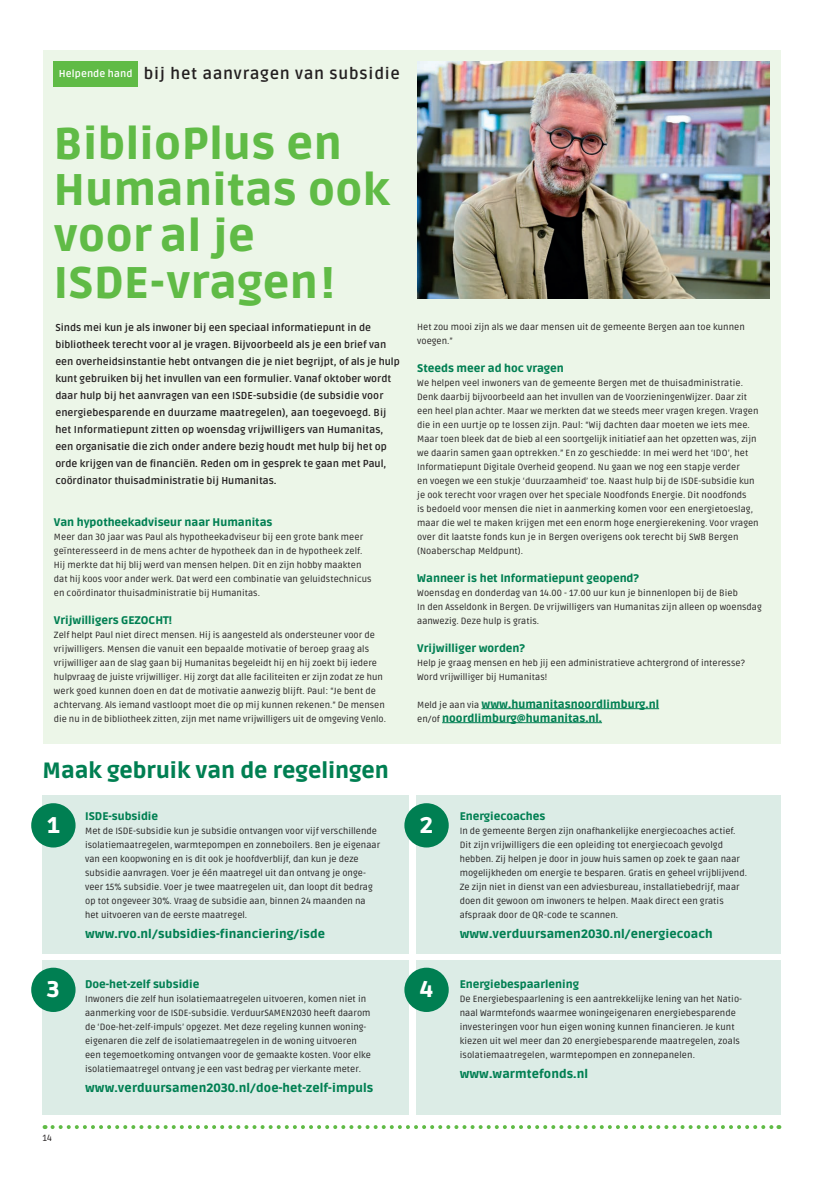
<style>
.page{position:relative;width:823px;height:1191px;background:#fff}
.page>*{position:absolute;margin:0;border:0;box-sizing:border-box;transform-origin:0 0}
.t1{font:900 44px "Ruda";letter-spacing:.01em;color:#60bb46}
.t2{font:900 22.5px "Ruda";color:#fff}
.t3{font:900 22px "Ruda";color:#007f52}
.t4{font:700 16px "Ruda";letter-spacing:.05em;color:#231f20}
.t5{font:900 12px "Ruda";letter-spacing:.01em;color:#007f52}
.t6{font:900 11px/14px "Ruda";color:#007f52}
.t7{font:700 10px/17px "Ruda";color:#231f20}
.t8{font:700 10px "Ruda";letter-spacing:.01em;color:#fff}
.t9{font:9px/14px "Ruda";letter-spacing:.005em;color:#231f20}
.s1{font-weight:400;font-size:9px;color:#231f20}
</style>
<div class="page">
<svg style="left:52px;top:1125px;width:727px;height:4px"></svg>
<div style="left:43px;top:960px;width:365px;height:154px;background:#dcece6"></div>
<div style="left:43px;top:795px;width:365px;height:158px;background:#dcece6"></div>
<div style="left:415px;top:960px;width:365px;height:154px;background:#dcece6"></div>
<div style="left:415px;top:795px;width:365px;height:158px;background:#dcece6"></div>
<div style="left:43px;top:50px;width:737px;height:693px;background:#ecf6e8"></div>
<div style="left:53px;top:61px;width:85px;height:25px;background:#60bb46"></div>
<hr style="left:481px;top:708px;width:177px;height:1px;background:#007f52">
<hr style="left:442px;top:722px;width:159px;height:1px;background:#007f52">
<img style="left:417px;top:62px;width:351px;height:236px">
<div style="left:31px;top:803px;width:44px;height:44px;background:#007f52;border-radius:50%"></div>
<div style="left:404px;top:803px;width:44px;height:44px;background:#007f52;border-radius:50%"></div>
<div style="left:31px;top:967px;width:44px;height:45px;background:#007f52;border-radius:50%"></div>
<div style="left:404px;top:967px;width:44px;height:45px;background:#007f52;border-radius:50%"></div>
<p class="t8" style="left:59px;top:68px;width:75px">Helpende hand</p>
<p class="t4" style="left:144px;top:65px;width:258px">bij het aanvragen van subsidie</p>
<p class="t1" style="left:54px;top:118px;width:289px">BiblioPlus en</p>
<p class="t1" style="left:54px;top:164px;width:337px">Humanitas ook</p>
<p class="t1" style="left:54px;top:210px;width:202px">voor al je</p>
<p class="t1" style="left:54px;top:257px;width:282px">ISDE-vragen!</p>
<p class="t7" style="left:55px;top:319px;width:346px">Sinds mei kun je als inwoner bij een speciaal informatiepunt in de bibliotheek terecht voor al je vragen. Bijvoorbeeld als je een brief van een overheidsinstantie hebt ontvangen die je niet begrijpt, of als je hulp kunt gebruiken bij het invullen van een formulier. Vanaf oktober wordt daar hulp bij het aanvragen van een ISDE-subsidie (de subsidie voor energiebesparende en duurzame maatregelen), aan toegevoegd. Bij het Informatiepunt zitten op woensdag vrijwilligers van Humanitas, een organisatie die zich onder andere bezig houdt met hulp bij het op orde krijgen van de financiën. Reden om in gesprek te gaan met Paul, coördinator thuisadministratie bij Humanitas.</p>
<p class="t6" style="left:54px;top:515px;width:220px">Van hypotheekadviseur naar Humanitas</p>
<p class="t9" style="left:54px;top:530px;width:319px">Meer dan 30 jaar was Paul als hypotheekadviseur bij een grote bank meer geïnteresseerd in de mens achter de hypotheek dan in de hypotheek zelf.<br>Hij merkte dat hij blij werd van mensen helpen. Dit en zijn hobby maakten dat hij koos voor ander werk. Dat werd een combinatie van geluidstechnicus en coördinator thuisadministratie bij Humanitas.</p>
<p class="t6" style="left:54px;top:613px;width:120px">Vrijwilligers GEZOCHT!</p>
<p class="t9" style="left:54px;top:628px;width:333px">Zelf helpt Paul niet direct mensen. Hij is aangesteld als ondersteuner voor de vrijwilligers. Mensen die vanuit een bepaalde motivatie of beroep graag als vrijwilliger aan de slag gaan bij Humanitas begeleidt hij en hij zoekt bij iedere hulpvraag de juiste vrijwilliger. Hij zorgt dat alle faciliteiten er zijn zodat ze hun werk goed kunnen doen en dat de motivatie aanwezig blijft. Paul: “Je bent de achtervang. Als iemand vastloopt moet die op mij kunnen rekenen.” De mensen die nu in de bibliotheek zitten, zijn met name vrijwilligers uit de omgeving Venlo.</p>
<p class="t9" style="left:417px;top:320px;width:329px">Het zou mooi zijn als we daar mensen uit de gemeente Bergen aan toe kunnen voegen.”</p>
<p class="t6" style="left:417px;top:361px;width:148px">Steeds meer ad hoc vragen</p>
<p class="t9" style="left:417px;top:376px;width:331px">We helpen veel inwoners van de gemeente Bergen met de thuisadministratie.<br>Denk daarbij bijvoorbeeld aan het invullen van de VoorzieningenWijzer. Daar zit</p>
<p class="t9" style="left:417px;top:404px;width:342px">een heel plan achter. Maar we merkten dat we steeds meer vragen kregen. Vragen die in een uurtje op te lossen zijn. Paul: “Wij dachten daar moeten we iets mee.<br>Maar toen bleek dat de bieb al een soortgelijk initiatief aan het opzetten was, zijn we daarin samen gaan optrekken.” En zo geschiedde: In mei werd het ‘IDO’, het Informatiepunt Digitale Overheid geopend. Nu gaan we nog een stapje verder</p>
<p class="t9" style="left:417px;top:474px;width:339px">en voegen we een stukje ‘duurzaamheid’ toe. Naast hulp bij de ISDE-subsidie kun</p>
<p class="t9" style="left:417px;top:488px;width:331px">je ook terecht voor vragen over het speciale Noodfonds Energie. Dit noodfonds</p>
<p class="t9" style="left:417px;top:502px;width:343px">is bedoeld voor mensen die niet in aanmerking komen voor een energietoeslag, maar die wel te maken krijgen met een enorm hoge energierekening. Voor vragen over dit laatste fonds kun je in Bergen overigens ook terecht bij SWB Bergen (Noaberschap Meldpunt).</p>
<p class="t6" style="left:417px;top:571px;width:223px">Wanneer is het Informatiepunt geopend?</p>
<p class="t9" style="left:417px;top:586px;width:346px">Woensdag en donderdag van 14.00 - 17.00 uur kun je binnenlopen bij de Bieb<br>In den Asseldonk in Bergen. De vrijwilligers van Humanitas zijn alleen op woensdag aanwezig. Deze hulp is gratis.</p>
<p class="t6" style="left:417px;top:641px;width:109px">Vrijwilliger worden?</p>
<p class="t9" style="left:417px;top:656px;width:329px">Help je graag mensen en heb jij een administratieve achtergrond of interesse?<br>Word vrijwilliger bij Humanitas!</p>
<p class="t6" style="left:417px;top:697px;width:243px"><span class="s1">Meld je aan via</span> www.humanitasnoordlimburg.nl <span class="s1">en/of</span> noordlimburg@humanitas.nl.</p>
<p class="t3" style="left:43px;top:757px;width:347px">Maak gebruik van de regelingen</p>
<p class="t2" style="left:47px;top:812px;width:14px">1</p>
<p class="t2" style="left:419px;top:812px;width:15px">2</p>
<p class="t6" style="left:85px;top:809px;width:74px">ISDE-subsidie</p>
<p class="t9" style="left:85px;top:824px;width:296px">Met de ISDE-subsidie kun je subsidie ontvangen voor vijf verschillende isolatiemaatregelen, warmtepompen en zonneboilers. Ben je eigenaar van een koopwoning en is dit ook je hoofdverblijf, dan kun je deze subsidie aanvragen. Voer je één maatregel uit dan ontvang je onge&shy;veer 15% subsidie. Voer je twee maatregelen uit, dan loopt dit bedrag op tot ongeveer 30%. Vraag de subsidie aan, binnen 24 maanden na het uitvoeren van de eerste maatregel.</p>
<p class="t5" style="left:85px;top:927px;width:241px">www.rvo.nl/subsidies-financiering/isde</p>
<p class="t6" style="left:85px;top:977px;width:116px">Doe-het-zelf subsidie</p>
<p class="t9" style="left:85px;top:992px;width:287px">Inwoners die zelf hun isolatiemaatregelen uitvoeren, komen niet in aanmerking voor de ISDE-subsidie. VerduurSAMEN2030 heeft daarom de ‘Doe-het-zelf-impuls’ opgezet. Met deze regeling kunnen woning&shy;eigenaren die zelf de isolatiemaatregelen in de woning uitvoeren een tegemoetkoming ontvangen voor de gemaakte kosten. Voor elke isolatiemaatregel ontvang je een vast bedrag per vierkante meter.</p>
<p class="t5" style="left:85px;top:1081px;width:289px">www.verduursamen2030.nl/doe-het-zelf-impuls</p>
<p class="t2" style="left:47px;top:976px;width:14px">3</p>
<p class="t2" style="left:420px;top:976px;width:15px">4</p>
<p class="t9" style="left:43px;top:1131px;width:11px">14</p>
<p class="t6" style="left:459px;top:809px;width:87px">Energiecoaches</p>
<p class="t9" style="left:459px;top:824px;width:288px">In de gemeente Bergen zijn onafhankelijke energiecoaches actief.<br>Dit zijn vrijwilligers die een opleiding tot energiecoach gevolgd hebben. Zij helpen je door in jouw huis samen op zoek te gaan naar mogelijkheden om energie te besparen. Gratis en geheel vrijblijvend.<br>Ze zijn niet in dienst van een adviesbureau, installatiebedrijf, maar doen dit gewoon om inwoners te helpen. Maak direct een gratis afspraak door de QR-code te scannen.</p>
<p class="t5" style="left:459px;top:927px;width:254px">www.verduursamen2030.nl/energiecoach</p>
<p class="t6" style="left:459px;top:977px;width:121px">Energiebespaarlening</p>
<p class="t9" style="left:459px;top:992px;width:284px">De Energiebespaarlening is een aantrekkelijke lening van het Natio&shy;naal Warmtefonds waarmee woningeigenaren energiebesparende investeringen voor hun eigen woning kunnen financieren. Je kunt kiezen uit wel meer dan 20 energiebesparende maatregelen, zoals isolatiemaatregelen, warmtepompen en zonnepanelen.</p>
<p class="t5" style="left:459px;top:1067px;width:130px">www.warmtefonds.nl</p>
</div>
